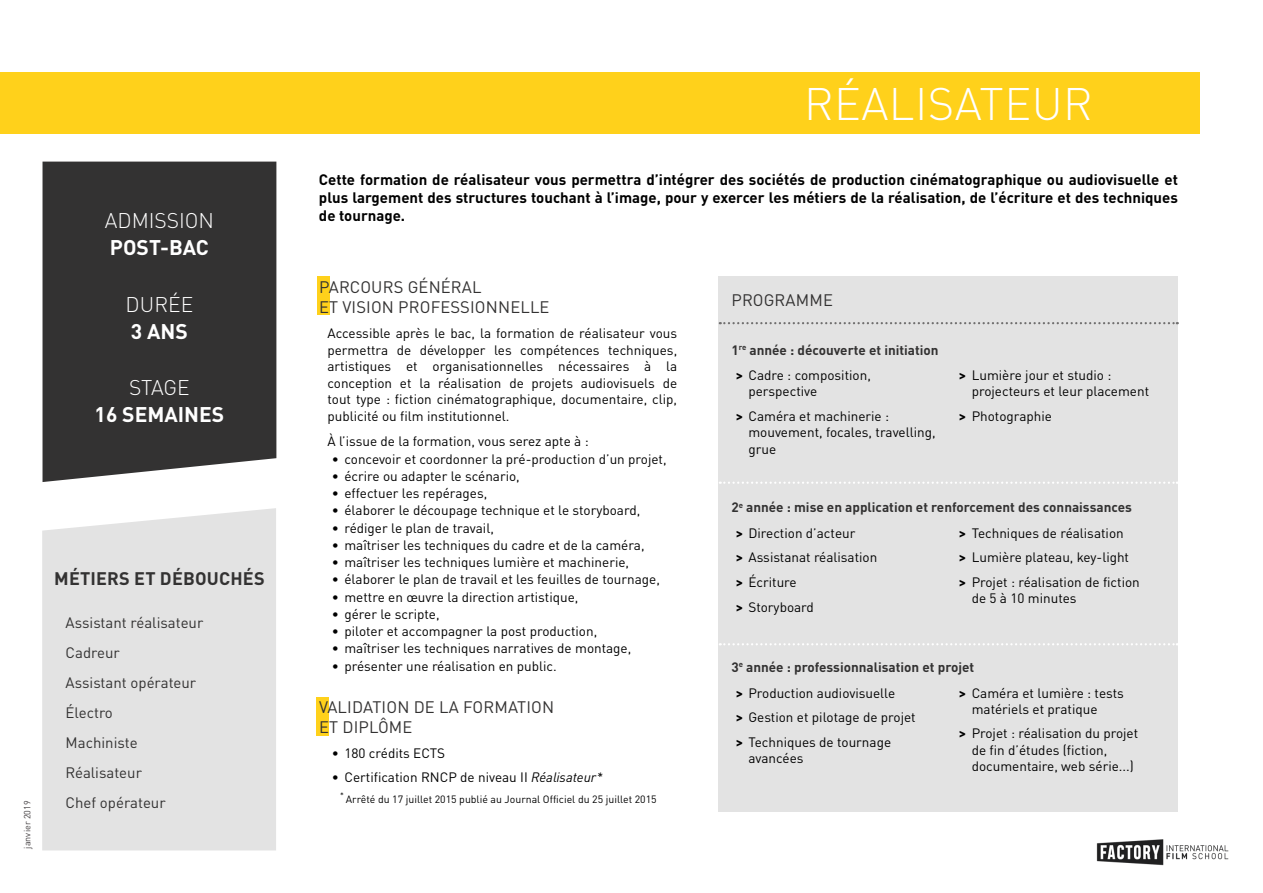
<style>
.page{position:relative;width:1263px;height:893px;background:#fff}
.page>*{position:absolute;margin:0;border:0;box-sizing:border-box;transform-origin:0 0}
.t1{font:300 45px "DINOT";letter-spacing:.01em;color:#fff}
.t2{font:700 21px "DINOT";color:#fff}
.t3{font:300 21px "DINOT";color:#fff}
.t4{font:700 18px "DINOT";letter-spacing:.01em;color:#333232}
.t5{font:16.5px/19.8px "DINOT";letter-spacing:.01em;color:#333232}
.t6{font:700 15px/18px "DINOT";color:#000;text-align:justify}
.t7{font:15px/30px "DINOT";color:#333232}
.t8{font:13.5px/16.2px "DINOT";color:#000}
.t9{font:700 13.5px "DINOT";color:#333232}
.t10{font:10.5px "DINOT";color:#000}
.t11{font:9px "DINOT";color:#454143}
.s1{font-style:italic}
.s2{font-weight:700}
.s3{font-weight:700;color:#333232}
</style>
<div class="page">
<img style="left:1096px;top:839px;width:133px;height:27px">
<div style="left:0;top:72px;width:1199px;height:62px;background:#ffd11b"></div>
<div style="left:719px;top:276px;width:459px;height:536px;background:#e3e3e3"></div>
<svg style="left:720px;top:322px;width:458px;height:2px"></svg>
<div style="left:317px;top:276px;width:13px;height:39px;background:#ffd11b"></div>
<div style="left:43px;top:162px;width:233px;height:320px;background:#333232"></div>
<svg style="left:720px;top:482px;width:458px;height:2px"></svg>
<div style="left:316px;top:697px;width:13px;height:39px;background:#ffd11b"></div>
<svg style="left:720px;top:643px;width:458px;height:2px"></svg>
<div style="left:42px;top:508px;width:234px;height:342px;background:#e3e3e3"></div>
<h2 class="t3" style="left:105px;top:207px;width:111px">ADMISSION</h2>
<h2 class="t2" style="left:110px;top:233px;width:101px">POST-BAC</h2>
<h2 class="t3" style="left:126px;top:291px;width:69px">DURÉE</h2>
<h2 class="t2" style="left:131px;top:317px;width:59px">3 ANS</h2>
<h2 class="t3" style="left:129px;top:375px;width:62px">STAGE</h2>
<h2 class="t2" style="left:95px;top:401px;width:131px">16 SEMAINES</h2>
<p class="t11" style="left:22px;top:848px;width:49px;rotate:-90deg">janvier 2019</p>
<h3 class="t4" style="left:54px;top:567px;width:212px">MÉTIERS ET DÉBOUCHÉS</h3>
<p class="t7" style="left:66px;top:607px;width:139px">Assistant réalisateur<br>Cadreur<br>Assistant opérateur<br>Électro<br>Machiniste<br>Réalisateur<br>Chef opérateur</p>
<h1 class="t1" style="left:804px;top:76px;width:290px">RÉALISATEUR</h1>
<p class="t6" style="left:319px;top:170px;width:860px">Cette formation de réalisateur vous permettra d’intégrer des sociétés de production cinématographique ou audiovisuelle et plus largement des structures touchant à l’image, pour y exercer les métiers de la réalisation, de l’écriture et des techniques de tournage.</p>
<p class="t5" style="left:319px;top:277px;width:232px">PARCOURS GÉNÉRAL<br>ET VISION PROFESSIONNELLE</p>
<p class="t8" style="left:327px;top:325px;width:351px;text-align:justify">Accessible après le bac, la formation de réalisateur vous permettra de développer les compétences techniques, artistiques et organisationnelles nécessaires à la conception et la réalisation de projets audiovisuels de tout type : fiction cinématographique, documentaire, clip, publicité ou film institutionnel.</p>
<p class="t8" style="left:327px;top:433px;width:263px">À l’issue de la formation, vous serez apte à :</p>
<p class="t8" style="left:332px;top:450px;width:336px">• concevoir et coordonner la pré-production d’un projet,</p>
<p class="t8" style="left:332px;top:468px;width:190px">• écrire ou adapter le scénario,</p>
<p class="t8" style="left:332px;top:485px;width:157px">• effectuer les repérages,</p>
<p class="t8" style="left:332px;top:502px;width:310px">• élaborer le découpage technique et le storyboard,</p>
<p class="t8" style="left:332px;top:519px;width:164px">• rédiger le plan de travail,</p>
<p class="t8" style="left:332px;top:537px;width:314px">• maîtriser les techniques du cadre et de la caméra,</p>
<p class="t8" style="left:332px;top:554px;width:299px">• maîtriser les techniques lumière et machinerie,</p>
<p class="t8" style="left:332px;top:571px;width:330px">• élaborer le plan de travail et les feuilles de tournage,</p>
<p class="t8" style="left:332px;top:588px;width:248px">• mettre en œuvre la direction artistique,</p>
<p class="t8" style="left:332px;top:606px;width:109px">• gérer le scripte,</p>
<p class="t8" style="left:332px;top:623px;width:267px">• piloter et accompagner la post production,</p>
<p class="t8" style="left:332px;top:640px;width:301px">• maîtriser les techniques narratives de montage,</p>
<p class="t8" style="left:332px;top:657px;width:227px">• présenter une réalisation en public.</p>
<p class="t5" style="left:319px;top:697px;width:237px">VALIDATION DE LA FORMATION<br>ET DIPLÔME</p>
<p class="t8" style="left:332px;top:745px;width:115px">• 180 crédits ECTS</p>
<p class="t8" style="left:332px;top:769px;width:272px">• Certification RNCP de niveau II <span class="s1">Réalisateur*</span></p>
<p class="t10" style="left:340px;top:793px;width:318px"><sup>*</sup> Arrêté du 17 juillet 2015 publié au Journal Officiel du 25 juillet 2015</p>
<p class="t5" style="left:731px;top:290px;width:103px">PROGRAMME</p>
<p class="t9" style="left:731px;top:341px;width:209px">1<sup>re</sup> année : découverte et initiation</p>
<p class="t8" style="left:748px;top:367px;width:124px;text-indent:-13px"><span class="s2">&gt;</span> Cadre : composition, perspective</p>
<p class="t8" style="left:748px;top:408px;width:189px;text-indent:-13px"><span class="s2">&gt;</span> Caméra et machinerie : mouvement, focales, travelling, grue</p>
<p class="t8" style="left:972px;top:367px;width:179px;text-indent:-13px"><span class="s2">&gt;</span> Lumière jour et studio : projecteurs et leur placement</p>
<p class="t8" style="left:959px;top:408px;width:95px"><span class="s2">&gt;</span> Photographie</p>
<p class="t8" style="left:736px;top:495px;width:398px;line-height:24.9px;text-indent:-4px"><span class="s3">2</span><sup>e</sup> <span class="s3">année : mise en application et renforcement des connaissances </span><span class="s2">&gt;</span> Direction d’acteur<br><span class="s2">&gt;</span> Assistanat réalisation<br><span class="s2">&gt;</span> Écriture<br><span class="s2">&gt;</span> Storyboard</p>
<p class="t8" style="left:959px;top:520px;width:182px;line-height:24.8px"><span class="s2">&gt;</span> Techniques de réalisation<br><span class="s2">&gt;</span> Lumière plateau, key-light<br><span class="s2">&gt;</span> Projet : réalisation de fiction</p>
<p class="t8" style="left:972px;top:590px;width:106px">de 5 à 10 minutes</p>
<p class="t8" style="left:736px;top:654px;width:240px;line-height:24.9px;text-indent:-4px"><span class="s3">3</span><sup>e</sup> <span class="s3">année : professionnalisation et projet </span><span class="s2">&gt;</span> Production audiovisuelle<br><span class="s2">&gt;</span> Gestion et pilotage de projet<br><span class="s2">&gt;</span> Techniques de tournage</p>
<p class="t8" style="left:748px;top:750px;width:57px">avancées</p>
<p class="t8" style="left:972px;top:684px;width:154px;text-indent:-13px"><span class="s2">&gt;</span> Caméra et lumière : tests matériels et pratique</p>
<p class="t8" style="left:972px;top:725px;width:168px;text-indent:-13px"><span class="s2">&gt;</span> Projet : réalisation du projet de fin d’études (fiction, documentaire, web série...)</p>
</div>
